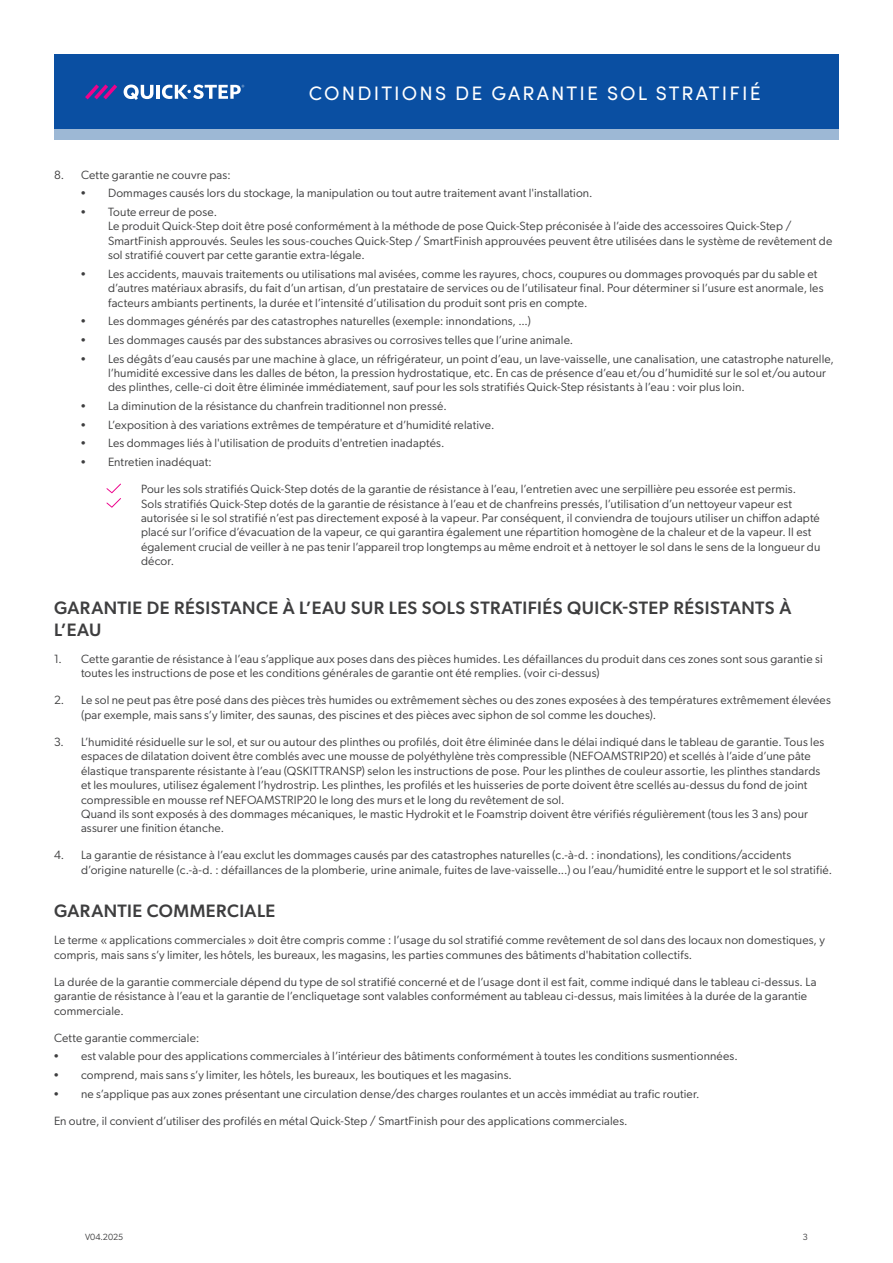
<style>
.page{position:relative;width:893px;height:1263px;background:#fff}
.page>*{position:absolute;margin:0;border:0;box-sizing:border-box;transform-origin:0 0}
.t1{font:19.5px "Sofia Pro";letter-spacing:.11em;color:#fff}
.Titel{font:500 18px/21.6px "Gibson";letter-spacing:.02em;color:#3e3e3f}
.Body{font:12px/14.4px "Gibson";letter-spacing:.01em;color:#3e3e3f}
.t2{font:9px "Gibson";color:#3e3e3f}
</style>
<div class="page">
<div style="left:54px;top:54px;width:785px;height:75px;background:#0a4fa2"></div>
<div style="left:54px;top:129px;width:785px;height:11px;background:#9db8d5"></div>
<svg style="left:85px;top:84px;width:32px;height:15px"></svg>
<svg style="left:124px;top:85px;width:29px;height:15px"></svg>
<hr style="left:156px;top:85px;width:4px;height:14px;background:#fff">
<svg style="left:162px;top:85px;width:82px;height:14px"></svg>
<svg style="left:106px;top:484px;width:15px;height:24px"></svg>
<h1 class="t1" style="left:309px;top:79px;width:453px">CONDITIONS DE GARANTIE SOL STRATIFIÉ</h1>
<p class="Body" style="left:54px;top:167px;width:178px">8. Cette garantie ne couvre pas:</p>
<p class="Body" style="left:81px;top:185px;width:513px">• Dommages causés lors du stockage, la manipulation ou tout autre traitement avant l'installation.</p>
<p class="Body" style="left:108px;top:204px;width:726px;text-indent:-27px">• Toute erreur de pose.<br>Le produit Quick-Step doit être posé conformément à la méthode de pose Quick-Step préconisée à l’aide des accessoires Quick-Step / SmartFinish approuvés. Seules les sous-couches Quick-Step / SmartFinish approuvées peuvent être utilisées dans le système de revêtement de sol stratifié couvert par cette garantie extra-légale.</p>
<p class="Body" style="left:108px;top:266px;width:717px;text-indent:-27px">• Les accidents, mauvais traitements ou utilisations mal avisées, comme les rayures, chocs, coupures ou dommages provoqués par du sable et d’autres matériaux abrasifs, du fait d’un artisan, d’un prestataire de services ou de l’utilisateur final. Pour déterminer si l’usure est anormale, les facteurs ambiants pertinents, la durée et l’intensité d’utilisation du produit sont pris en compte.</p>
<p class="Body" style="left:81px;top:313px;width:451px">• Les dommages générés par des catastrophes naturelles (exemple: innondations, ...)</p>
<p class="Body" style="left:81px;top:332px;width:494px">• Les dommages causés par des substances abrasives ou corrosives telles que l’urine animale.</p>
<p class="Body" style="left:108px;top:351px;width:727px;text-indent:-27px">• Les dégâts d’eau causés par une machine à glace, un réfrigérateur, un point d’eau, un lave-vaisselle, une canalisation, une catastrophe naturelle, l’humidité excessive dans les dalles de béton, la pression hydrostatique, etc. En cas de présence d’eau et/ou d’humidité sur le sol et/ou autour des plinthes, celle-ci doit être éliminée immédiatement, sauf pour les sols stratifiés Quick-Step résistants à l’eau : voir plus loin.</p>
<p class="Body" style="left:81px;top:398px;width:367px">• La diminution de la résistance du chanfrein traditionnel non pressé.</p>
<p class="Body" style="left:81px;top:417px;width:415px">• L’exposition à des variations extrêmes de température et d’humidité relative.</p>
<p class="Body" style="left:81px;top:435px;width:365px">• Les dommages liés à l'utilisation de produits d'entretien inadaptés.</p>
<p class="Body" style="left:81px;top:454px;width:132px">• Entretien inadéquat:</p>
<p class="Body" style="left:141px;top:481px;width:681px">Pour les sols stratifiés Quick-Step dotés de la garantie de résistance à l’eau, l’entretien avec une serpillière peu essorée est permis.<br>Sols stratifiés Quick-Step dotés de la garantie de résistance à l’eau et de chanfreins pressés, l’utilisation d’un nettoyeur vapeur est autorisée si le sol stratifié n’est pas directement exposé à la vapeur. Par conséquent, il conviendra de toujours utiliser un chiffon adapté placé sur l’orifice d’évacuation de la vapeur, ce qui garantira également une répartition homogène de la chaleur et de la vapeur. Il est également crucial de veiller à ne pas tenir l’appareil trop longtemps au même endroit et à nettoyer le sol dans le sens de la longueur du décor.</p>
<p class="Titel" style="left:54px;top:596px;width:739px">GARANTIE DE RÉSISTANCE À L’EAU SUR LES SOLS STRATIFIÉS QUICK-STEP RÉSISTANTS À<br>L’EAU</p>
<p class="Body" style="left:81px;top:651px;width:743px;text-indent:-27px">1. Cette garantie de résistance à l’eau s’applique aux poses dans des pièces humides. Les défaillances du produit dans ces zones sont sous garantie si toutes les instructions de pose et les conditions générales de garantie ont été remplies. (voir ci-dessus)</p>
<p class="Body" style="left:81px;top:692px;width:751px;text-indent:-27px">2. Le sol ne peut pas être posé dans des pièces très humides ou extrêmement sèches ou des zones exposées à des températures extrêmement élevées (par exemple, mais sans s’y limiter, des saunas, des piscines et des pièces avec siphon de sol comme les douches).</p>
<p class="Body" style="left:81px;top:734px;width:745px;text-indent:-27px">3. L’humidité résiduelle sur le sol, et sur ou autour des plinthes ou profilés, doit être éliminée dans le délai indiqué dans le tableau de garantie. Tous les espaces de dilatation doivent être comblés avec une mousse de polyéthylène très compressible (NEFOAMSTRIP20) et scellés à l’aide d’une pâte élastique transparente résistante à l’eau (QSKITTRANSP) selon les instructions de pose. Pour les plinthes de couleur assortie, les plinthes standards et les moulures, utilisez également l’hydrostrip. Les plinthes, les profilés et les huisseries de porte doivent être scellés au-dessus du fond de joint compressible en mousse ref NEFOAMSTRIP20 le long des murs et le long du revêtement de sol.<br>Quand ils sont exposés à des dommages mécaniques, le mastic Hydrokit et le Foamstrip doivent être vérifiés régulièrement (tous les 3 ans) pour assurer une finition étanche.</p>
<p class="Body" style="left:81px;top:847px;width:753px;text-indent:-27px">4. La garantie de résistance à l’eau exclut les dommages causés par des catastrophes naturelles (c.-à-d. : inondations), les conditions/accidents d’origine naturelle (c.-à-d. : défaillances de la plomberie, urine animale, fuites de lave-vaisselle...) ou l’eau/humidité entre le support et le sol stratifié.</p>
<p class="Titel" style="left:54px;top:899px;width:223px">GARANTIE COMMERCIALE</p>
<p class="Body" style="left:54px;top:932px;width:772px">Le terme « applications commerciales » doit être compris comme : l’usage du sol stratifié comme revêtement de sol dans des locaux non domestiques, y compris, mais sans s’y limiter, les hôtels, les bureaux, les magasins, les parties communes des bâtiments d'habitation collectifs.</p>
<p class="Body" style="left:54px;top:974px;width:764px">La durée de la garantie commerciale dépend du type de sol stratifié concerné et de l’usage dont il est fait, comme indiqué dans le tableau ci-dessus. La garantie de résistance à l’eau et la garantie de l’encliquetage sont valables conformément au tableau ci-dessus, mais limitées à la durée de la garantie commerciale.</p>
<p class="Body" style="left:54px;top:1030px;width:147px">Cette garantie commerciale:</p>
<p class="Body" style="left:54px;top:1048px;width:685px">• est valable pour des applications commerciales à l’intérieur des bâtiments conformément à toutes les conditions susmentionnées.</p>
<p class="Body" style="left:54px;top:1067px;width:459px">• comprend, mais sans s’y limiter, les hôtels, les bureaux, les boutiques et les magasins.</p>
<p class="Body" style="left:54px;top:1086px;width:647px">• ne s’applique pas aux zones présentant une circulation dense/des charges roulantes et un accès immédiat au trafic routier.</p>
<p class="Body" style="left:54px;top:1113px;width:575px">En outre, il convient d’utiliser des profilés en métal Quick-Step / SmartFinish pour des applications commerciales.</p>
<p class="t2" style="left:85px;top:1231px;width:40px">V04.2025</p>
<p class="t2" style="left:803px;top:1230px;width:7px">3</p>
</div>
